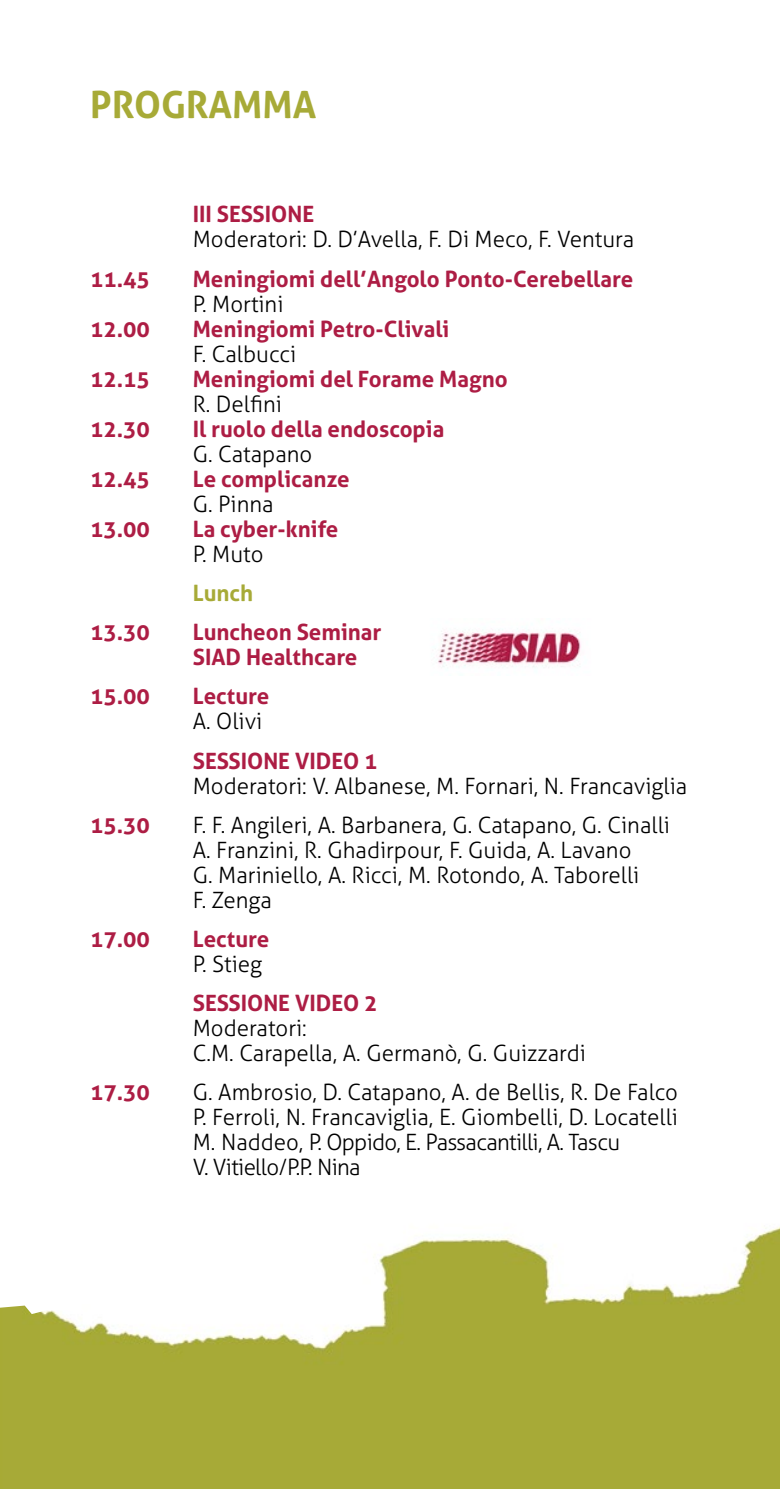
<style>
.page{position:relative;width:780px;height:1489px;background:#fff}
.page>*{position:absolute;margin:0;border:0;box-sizing:border-box;transform-origin:0 0}
.t1{font:700 37.5px "Aller";color:#a7aa37}
.t2{font:300 22.5px/25px "Aller";color:#000}
.t3{font:700 22.5px/25px "Aller";color:#ad1d44}
.t4{font:700 22.5px "Aller";color:#a7aa37}
</style>
<div class="page">
<img style="left:438px;top:629px;width:143px;height:38px">
<img style="left:0;top:1226px;width:780px;height:262px">
<svg style="left:0;top:1255px;width:82px;height:58px"></svg>
<h1 class="t1" style="left:90px;top:81px;width:228px">PROGRAMMA</h1>
<p class="t3" style="left:193px;top:202px;width:123px">III SESSIONE</p>
<p class="t2" style="left:193px;top:227px;width:443px">Moderatori: D. D’Avella, F. Di Meco, F. Ventura</p>
<p class="t3" style="left:90px;top:266px;width:61px">11.45</p>
<p class="t3" style="left:193px;top:266px;width:442px">Meningiomi dell’Angolo Ponto-Cerebellare</p>
<p class="t2" style="left:193px;top:291px;width:92px">P. Mortini</p>
<p class="t3" style="left:90px;top:316px;width:61px">12.00</p>
<p class="t3" style="left:193px;top:316px;width:258px">Meningiomi Petro-Clivali</p>
<p class="t2" style="left:193px;top:341px;width:105px">F. Calbucci</p>
<p class="t3" style="left:90px;top:366px;width:61px">12.15</p>
<p class="t3" style="left:193px;top:366px;width:316px">Meningiomi del Forame Magno</p>
<p class="t2" style="left:193px;top:391px;width:91px">R. Delfini</p>
<p class="t3" style="left:90px;top:416px;width:61px">12.30</p>
<p class="t3" style="left:193px;top:416px;width:253px">Il ruolo della endoscopia</p>
<p class="t2" style="left:193px;top:441px;width:121px">G. Catapano</p>
<p class="t3" style="left:90px;top:466px;width:61px">12.45</p>
<p class="t3" style="left:193px;top:466px;width:158px">Le complicanze</p>
<p class="t2" style="left:193px;top:491px;width:82px">G. Pinna</p>
<p class="t3" style="left:90px;top:516px;width:61px">13.00</p>
<p class="t3" style="left:193px;top:516px;width:147px">La cyber-knife</p>
<p class="t2" style="left:193px;top:541px;width:72px">P. Muto</p>
<p class="t4" style="left:193px;top:579px;width:62px">Lunch</p>
<p class="t3" style="left:90px;top:619px;width:61px">13.30</p>
<p class="t3" style="left:193px;top:619px;width:190px">Luncheon Seminar<br>SIAD Healthcare</p>
<p class="t3" style="left:90px;top:683px;width:61px">15.00</p>
<p class="t3" style="left:193px;top:683px;width:78px">Lecture</p>
<p class="t2" style="left:193px;top:708px;width:71px">A. Olivi</p>
<p class="t3" style="left:193px;top:747px;width:186px">SESSIONE VIDEO 1</p>
<p class="t2" style="left:193px;top:773px;width:496px">Moderatori: V. Albanese, M. Fornari, N. Francaviglia</p>
<p class="t3" style="left:90px;top:812px;width:61px">15.30</p>
<p class="t2" style="left:193px;top:812px;width:478px">F. F. Angileri, A. Barbanera, G. Catapano, G. Cinalli A. Franzini, R. Ghadirpour, F. Guida, A. Lavano<br>G. Mariniello, A. Ricci, M. Rotondo, A. Taborelli<br>F. Zenga</p>
<p class="t3" style="left:90px;top:926px;width:61px">17.00</p>
<p class="t3" style="left:193px;top:926px;width:78px">Lecture</p>
<p class="t2" style="left:193px;top:951px;width:71px">P. Stieg</p>
<p class="t3" style="left:193px;top:990px;width:186px">SESSIONE VIDEO 2</p>
<p class="t2" style="left:193px;top:1015px;width:394px">Moderatori:<br>C.M. Carapella, A. Germanò, G. Guizzardi</p>
<p class="t3" style="left:90px;top:1079px;width:61px">17.30</p>
<p class="t2" style="left:193px;top:1079px;width:487px">G. Ambrosio, D. Catapano, A. de Bellis, R. De Falco P. Ferroli, N. Francaviglia, E. Giombelli, D. Locatelli M. Naddeo, P. Oppido, E. Passacantilli, A. Tascu<br>V. Vitiello/P.P. Nina</p>
</div>
